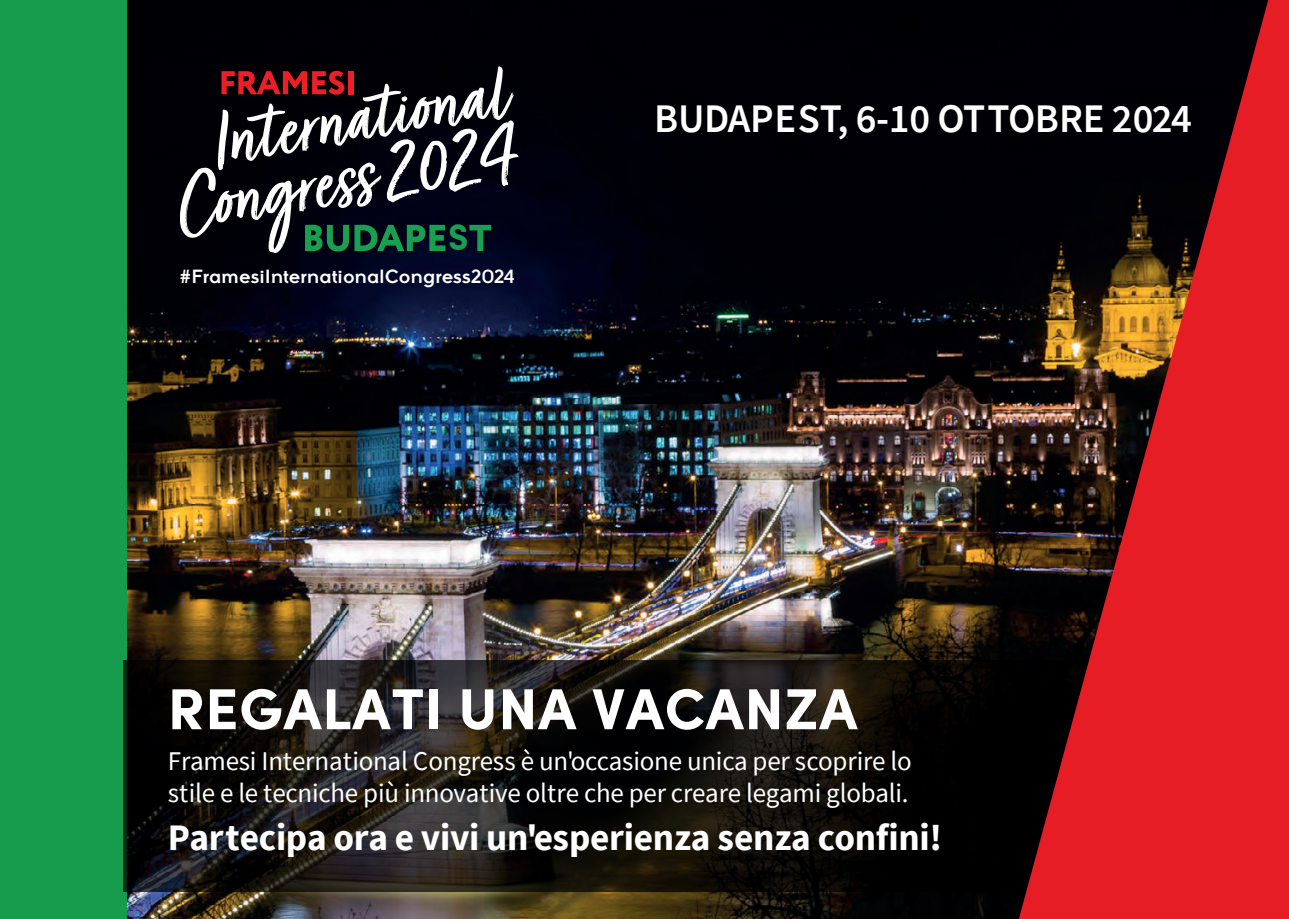
<style>
.page{position:relative;width:1289px;height:919px;background:#fff}
.page>*{position:absolute;margin:0;border:0;box-sizing:border-box;transform-origin:0 0}
.t1{font:700 57.9px "Sofia Pro";letter-spacing:.01em;color:#fff}
.t2{font:600 40.5px "Source Sans Pro";letter-spacing:-.01em;color:#fff}
.t3{font:700 37.35px "Source Sans Pro";letter-spacing:-.01em;color:#fff}
.t4{font:700 37.35px "Sofia Pro";color:#189f4f;scale:.93 1}
.t5{font:27px/32.4px "Source Sans Pro";letter-spacing:-.01em;color:#fff}
.t6{font:700 16.5px "Galeb";letter-spacing:.01em;color:#fff}
</style>
<div class="page">
<img style="left:126px;top:0;width:892px;height:918px">
<div style="left:0;top:0;width:126px;height:918px;background:#179c4d"></div>
<svg style="left:178px;top:66px;width:340px;height:187px"></svg>
<svg style="left:123px;top:659px;width:895px;height:232px"></svg>
<svg style="left:1018px;top:0;width:270px;height:918px;fill:#e71d26"></svg>
<h3 class="t4" style="left:448px;top:209px;width:23px">S</h3>
<p class="t6" style="left:180px;top:264px;width:336px">#FramesiInternationalCongress2024</p>
<h2 class="t2" style="left:654px;top:92px;width:539px">BUDAPEST, 6-10 OTTOBRE 2024</h2>
<h1 class="t1" style="left:168px;top:664px;width:691px">REGALATI UNA VACANZA</h1>
<p class="t5" style="left:168px;top:744px;width:745px">Framesi International Congress è un'occasione unica per scoprire lo stile e le tecniche più innovative oltre che per creare legami globali.</p>
<h3 class="t3" style="left:168px;top:811px;width:775px">Partecipa ora e vivi un'esperienza senza confini!</h3>
</div>
